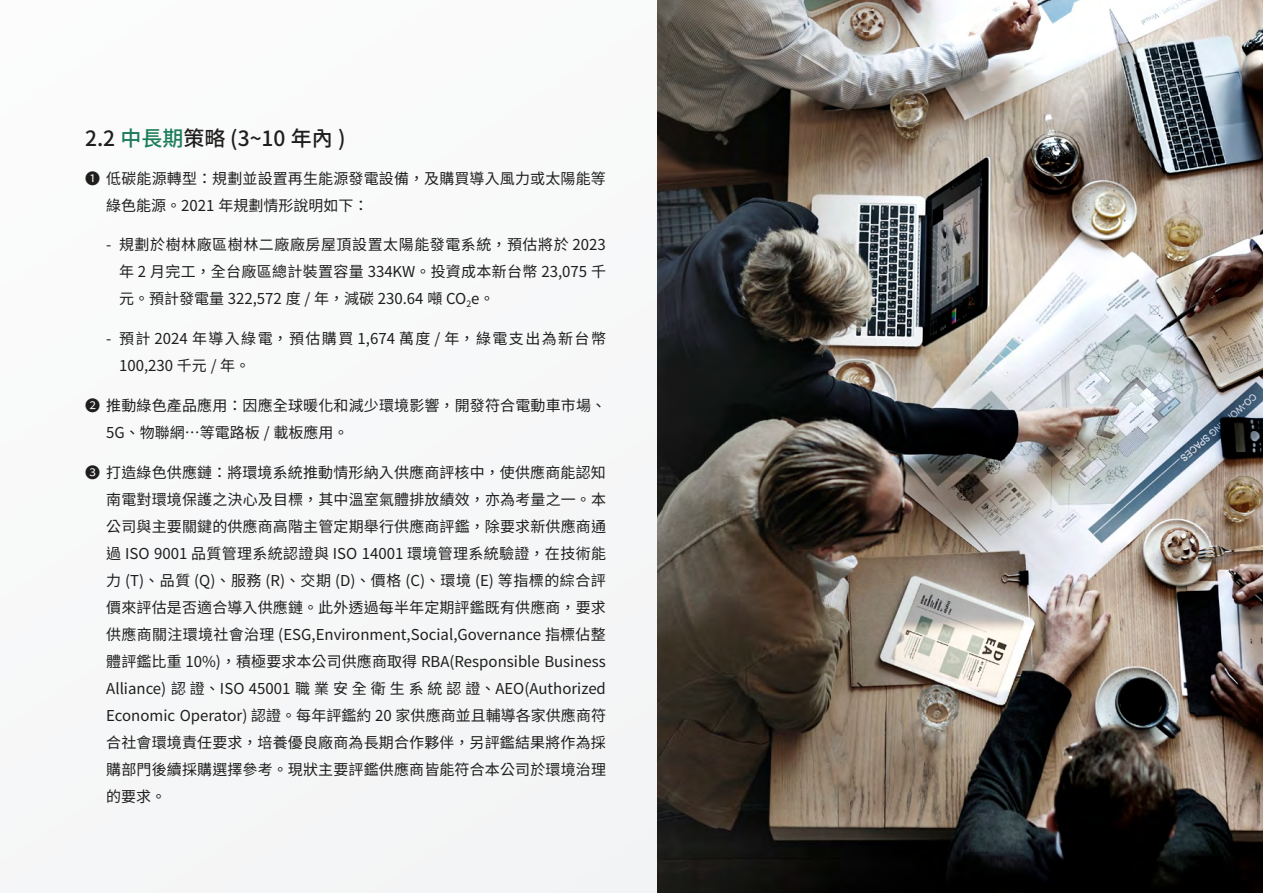
<style>
.page{position:relative;width:1263px;height:893px;background:#fff}
.page>*{position:absolute;margin:0;border:0;box-sizing:border-box;transform-origin:0 0}
.t1{font:500 21px "Noto Sans CJ Ktc";color:#1f1e1d}
.t2{font:15px/27px "Noto Sans CJ Ktc";letter-spacing:.01em;color:#1f1e1d}
.t3{font:15px/27px "Noto Sans CJ Ktc";letter-spacing:.095em;color:#1f1e1d}
.s1{color:#1c7d5a}
</style>
<div class="page">
<div style="left:211px;top:600px;width:446px;height:293px;background:#f4f5f6"></div>
<img style="left:657px;top:0;width:606px;height:893px">
<h1 class="t1" style="left:85px;top:127px;width:262px">2.2 <span class="s1">中長期</span>策略 (3~10 年內 )</h1>
<p class="t2" style="left:106px;top:165px;width:501px;text-indent:-21px">❶ 低碳能源轉型：規劃並設置再生能源發電設備，及購買導入風力或太陽能等綠色能源。2021 年規劃情形說明如下：</p>
<p class="t2" style="left:119px;top:232px;width:488px;text-align:justify;text-indent:-13px">- 規劃於樹林廠區樹林二廠廠房屋頂設置太陽能發電系統，預估將於 2023年 2 月完工，全台廠區總計裝置容量 334KW。投資成本新台幣 23,075 千元。預計發電量 322,572 度 / 年，減碳 230.64 噸 CO<sub>2</sub>e。</p>
<p class="t3" style="left:119px;top:325px;width:488px;text-indent:-13px">- 預計 2024 年導入綠電，預估購買 1,674 萬度 / 年，綠電支出為新台幣<br>100,230 千元 / 年。</p>
<p class="t2" style="left:106px;top:392px;width:501px;text-indent:-21px">❷ 推動綠色產品應用：因應全球暖化和減少環境影響，開發符合電動車市場、<br>5G、物聯網…等電路板 / 載板應用。</p>
<p class="t2" style="left:106px;top:459px;width:501px;text-align:justify;text-indent:-21px">❸ 打造綠色供應鏈：將環境系統推動情形納入供應商評核中，使供應商能認知南電對環境保護之決心及目標，其中溫室氣體排放績效，亦為考量之一。本公司與主要關鍵的供應商高階主管定期舉行供應商評鑑，除要求新供應商通過 ISO 9001 品質管理系統認證與 ISO 14001 環境管理系統驗證，在技術能力 (T)、品質 (Q)、服務 (R)、交期 (D)、價格 (C)、環境 (E) 等指標的綜合評價來評估是否適合導入供應鏈。此外透過每半年定期評鑑既有供應商，要求供應商關注環境社會治理 (ESG,Environment,Social,Governance 指標佔整體評鑑比重 10%)，積極要求本公司供應商取得 RBA(Responsible Business Alliance) 認證、ISO 45001 職業安全衛生系統認證、AEO(Authorized Economic Operator) 認證。每年評鑑約 20 家供應商並且輔導各家供應商符合社會環境責任要求，培養優良廠商為長期合作夥伴，另評鑑結果將作為採購部門後續採購選擇參考。現狀主要評鑑供應商皆能符合本公司於環境治理的要求。</p>
</div>
